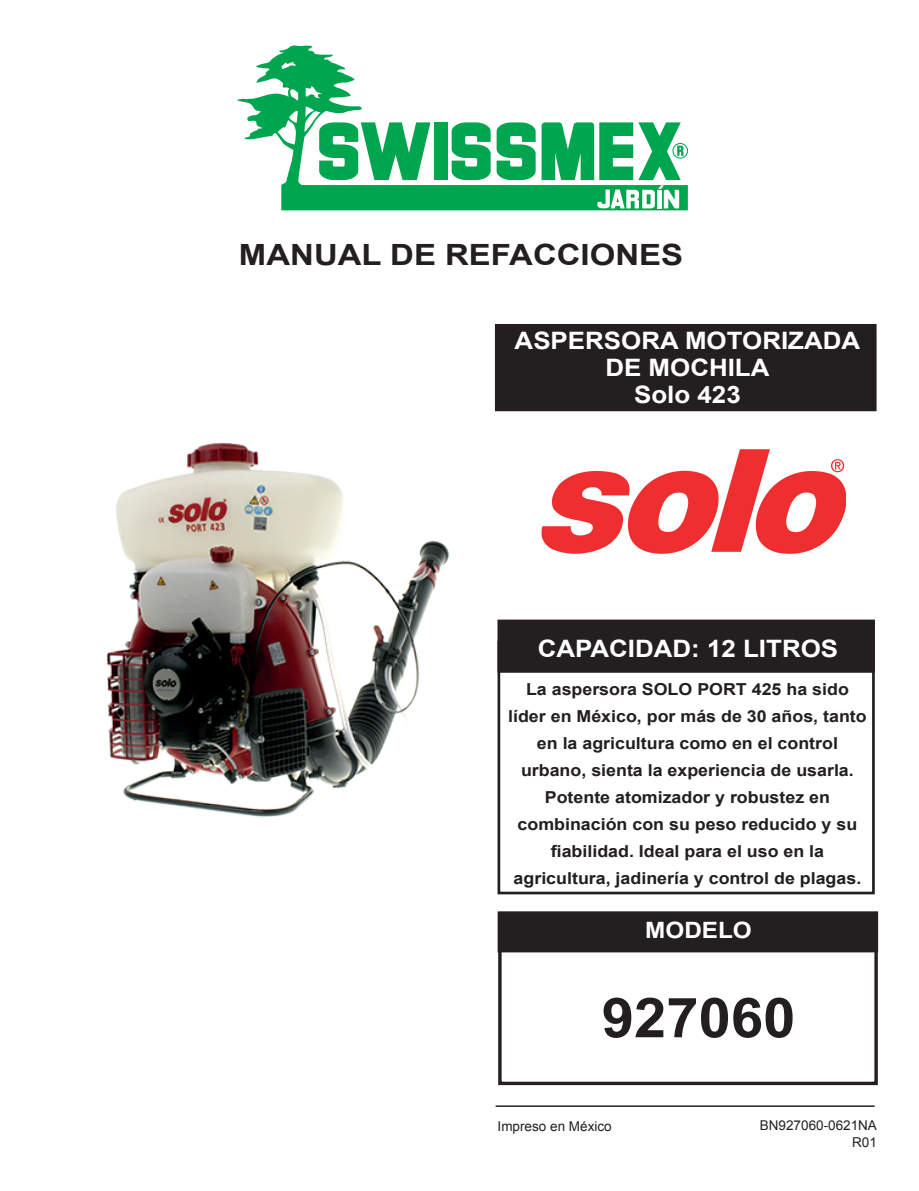
<style>
.page{position:relative;width:919px;height:1191px;background:#fff}
.page>*{position:absolute;margin:0;border:0;box-sizing:border-box;transform-origin:0 0}
.t1{font:700 55.2px "Arial";color:#231f20;scale:1.05 1}
.t2{font:700 29.25px "Arial";color:#231f20;scale:1.12 1}
.t3{font:700 24px/27px "Arial";color:#fff;text-align:center;scale:1.08 1}
.t4{font:700 22.5px "Arial";color:#fff;scale:1.08 1}
.t5{font:700 16.5px/27px "Arial";color:#231f20;text-align:center;scale:1.08 1}
.t6{font:13.5px/16.8px "Arial";color:#231f20;text-align:right}
</style>
<div class="page">
<svg style="left:237px;top:45px;width:450px;height:165px"></svg>
<svg style="left:541px;top:122px;width:143px;height:86px"></svg>
<div style="left:495px;top:324px;width:381px;height:87px;background:#231f20"></div>
<div style="left:497px;top:619px;width:377px;height:54px;background:#231f20;border:2px solid #231f20"></div>
<div style="left:497px;top:911px;width:381px;height:41px;background:#231f20;border:1px solid #231f20"></div>
<hr style="left:495px;top:1105px;width:379px;height:1px;background:#231f20">
<div style="left:497px;top:641px;width:377px;height:253px;border:3px solid #231f20"></div>
<div style="left:498px;top:921px;width:379px;height:164px;border:3px solid #231f20"></div>
<img style="left:106px;top:443px;width:476px;height:384px">
<img style="left:541px;top:444px;width:304px;height:134px">
<h2 class="t2" style="left:239px;top:235px;width:398px">MANUAL DE REFACCIONES</h2>
<h3 class="t3" style="left:514px;top:327px;width:321px">ASPERSORA MOTORIZADA<br>DE MOCHILA<br>Solo 423</h3>
<h3 class="t3" style="left:537px;top:635px;width:280px">CAPACIDAD: 12 LITROS</h3>
<p class="t5" style="left:508px;top:676px;width:333px">La aspersora SOLO PORT 425 ha sido líder en México, por más de 30 años, tanto en la agricultura como en el control urbano, sienta la experiencia de usarla.<br>Potente atomizador y robustez en combinación con su peso reducido y su fiabilidad. Ideal para el uso en la agricultura, jadinería y control de plagas.</p>
<h3 class="t4" style="left:645px;top:915px;width:100px">MODELO</h3>
<h1 class="t1" style="left:601px;top:981px;width:186px">927060</h1>
<p class="t6" style="left:497px;top:1118px;width:116px">Impreso en México</p>
<p class="t6" style="left:759px;top:1117px;width:119px">BN927060-0621NA<br>R01</p>
</div>
